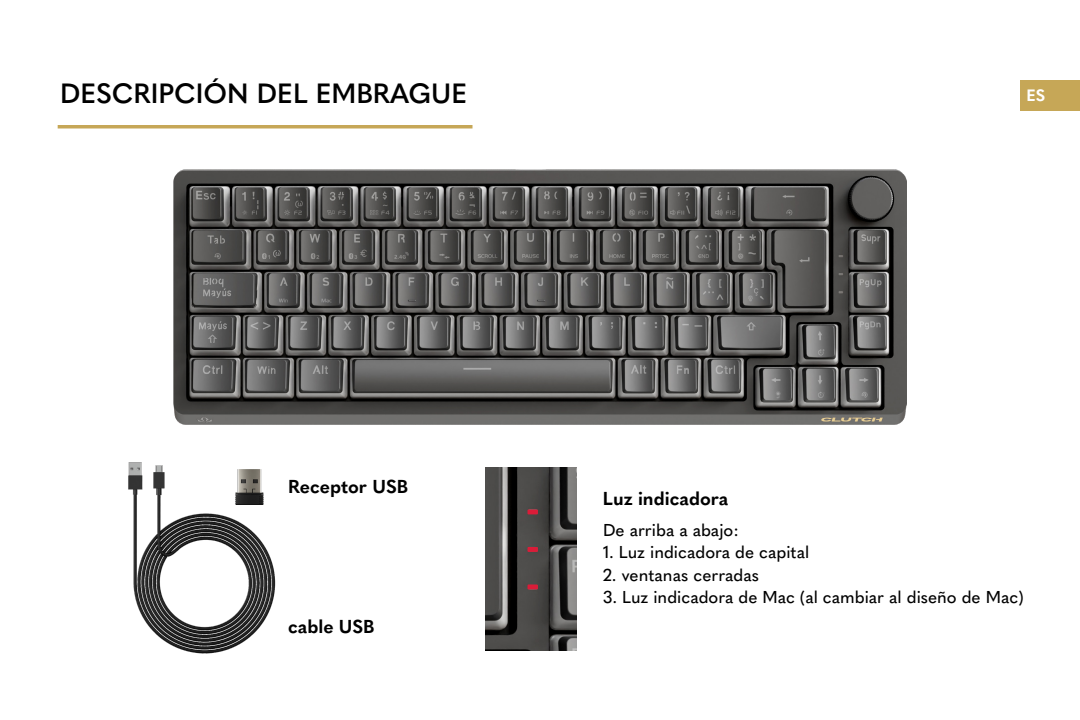
<style>
.page{position:relative;width:1080px;height:720px;background:#fff}
.page>*{position:absolute;margin:0;border:0;box-sizing:border-box;transform-origin:0 0}
.t1{font:600 27.5px "Quasimoda";color:#000}
.t2{font:700 18.5px "Quasimoda";color:#000}
.t3{font:500 17px "Quasimoda";color:#000}
.t4{font:700 16.25px "Quasimoda";color:#fff}
</style>
<div class="page">
<div style="left:1020px;top:80px;width:60px;height:30px;background:#c6a757"></div>
<hr style="left:58px;top:125px;width:415px;height:3px;background:#c6a757">
<img style="left:128px;top:462px;width:148px;height:192px">
<img style="left:236px;top:469px;width:28px;height:35px">
<img style="left:173px;top:170px;width:734px;height:254px">
<img style="left:485px;top:467px;width:92px;height:184px">
<hr style="left:528px;top:510px;width:10px;height:4px;background:#da1c38">
<div style="left:528px;top:547px;width:10px;height:5px;background:#da1c38"></div>
<div style="left:528px;top:584px;width:10px;height:5px;background:#da1c38"></div>
<h1 class="t1" style="left:60px;top:73px;width:409px">DESCRIPCIÓN DEL EMBRAGUE</h1>
<p class="t4" style="left:1027px;top:83px;width:20px">ES</p>
<p class="t2" style="left:288px;top:472px;width:122px">Receptor USB</p>
<p class="t2" style="left:288px;top:612px;width:88px">cable USB</p>
<p class="t2" style="left:603px;top:484px;width:127px">Luz indicadora</p>
<p class="t3" style="left:603px;top:517px;width:137px">De arriba a abajo:</p>
<p class="t3" style="left:603px;top:539px;width:208px">1. Luz indicadora de capital</p>
<p class="t3" style="left:603px;top:562px;width:158px">2. ventanas cerradas</p>
<p class="t3" style="left:603px;top:584px;width:423px">3. Luz indicadora de Mac (al cambiar al diseño de Mac)</p>
</div>
